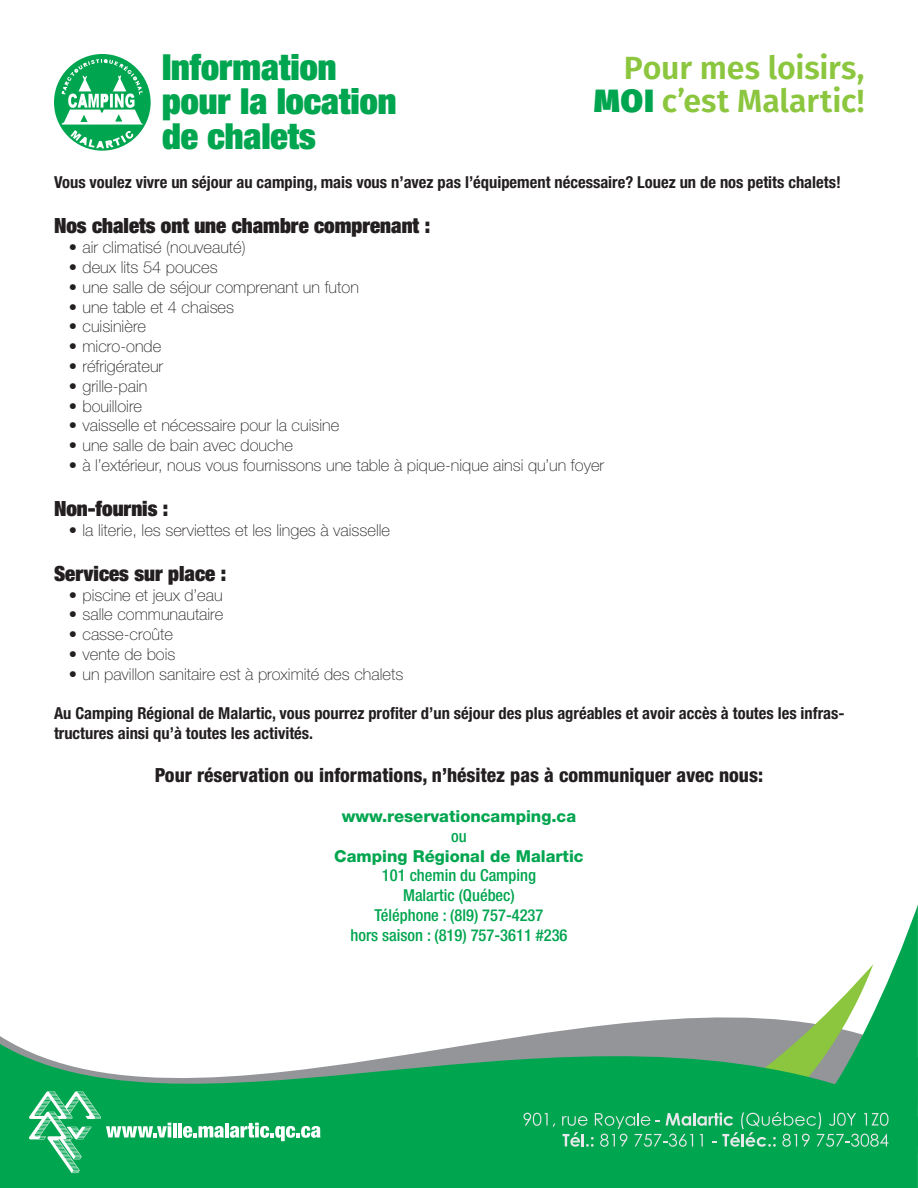
<style>
.page{position:relative;width:918px;height:1188px;background:#fff}
.page>*{position:absolute;margin:0;border:0;box-sizing:border-box;transform-origin:0 0}
.t1{font:900 condensed 36px/34.5px "Helvetica Neue LT Pro";color:#00a54f}
.t2{font:600 32.1px/33.2px "Fira Sans";letter-spacing:-.005em;color:#8bc63e;text-align:right}
.t3{font:900 condensed 21px "Helvetica Neue LT Pro";color:#231f20}
.t4{font:800 condensed 19.5px "Helvetica Neue LT Pro";color:#231f20}
.t5{font:100 16.5px "Helvetica Neue LT Pro";color:#231f20}
.t6{font:700 condensed 16.5px/19.8px "Helvetica Neue LT Pro";color:#231f20}
.t7{font:500 condensed 16.5px "Helvetica Neue LT Pro";color:#00a54f}
.t8{font:800 16.5px "Helvetica Neue LT Pro";color:#00a54f}
.s1{font-weight:900;color:#00a54f}
</style>
<div class="page">
<svg style="left:0;top:1030px;width:918px;height:158px;fill:#00a54f"></svg>
<svg style="left:523px;top:1113px;width:32px;height:14px"></svg>
<svg style="left:562px;top:904px;width:356px;height:243px"></svg>
<hr style="left:173px;top:1123px;width:4px;height:14px;background:#fff">
<hr style="left:178px;top:1123px;width:4px;height:14px;background:#fff">
<svg style="left:183px;top:1126px;width:41px;height:12px"></svg>
<hr style="left:225px;top:1123px;width:4px;height:14px;background:#fff">
<svg style="left:230px;top:1123px;width:91px;height:18px"></svg>
<svg style="left:29px;top:1091px;width:142px;height:82px;background:#2ab36c"></svg>
<svg style="left:54px;top:54px;width:97px;height:97px"></svg>
<p class="t2" style="left:594px;top:54px;width:272px">Pour mes loisirs,<br><span class="s1">MOI</span> c’est Malartic!</p>
<p class="t1" style="left:162px;top:49px;width:236px">Information pour la location</p>
<p class="t1" style="left:162px;top:118px;width:155px">de chalets</p>
<p class="t6" style="left:54px;top:172px;width:788px">Vous voulez vivre un séjour au camping, mais vous n’avez pas l’équipement nécessaire? Louez un de nos petits chalets!</p>
<p class="t3" style="left:54px;top:212px;width:378px">Nos chalets ont une chambre comprenant :</p>
<p class="t5" style="left:69px;top:238px;width:178px">• air climatisé (nouveauté)</p>
<p class="t5" style="left:69px;top:258px;width:150px">• deux lits 54 pouces</p>
<p class="t5" style="left:69px;top:277px;width:291px">• une salle de séjour comprenant un futon</p>
<p class="t5" style="left:69px;top:297px;width:167px">• une table et 4 chaises</p>
<p class="t5" style="left:69px;top:317px;width:79px">• cuisinière</p>
<p class="t5" style="left:69px;top:337px;width:94px">• micro-onde</p>
<p class="t5" style="left:69px;top:357px;width:96px">• réfrigérateur</p>
<p class="t5" style="left:69px;top:376px;width:80px">• grille-pain</p>
<p class="t5" style="left:69px;top:396px;width:75px">• bouilloire</p>
<p class="t5" style="left:69px;top:416px;width:272px">• vaisselle et nécessaire pour la cuisine</p>
<p class="t5" style="left:69px;top:436px;width:225px">• une salle de bain avec douche</p>
<p class="t5" style="left:69px;top:456px;width:537px">• à l’extérieur, nous vous fournissons une table à pique-nique ainsi qu’un foyer</p>
<p class="t3" style="left:54px;top:495px;width:116px">Non-fournis :</p>
<p class="t5" style="left:69px;top:520px;width:323px">• la literie, les serviettes et les linges à vaisselle</p>
<p class="t3" style="left:54px;top:560px;width:174px">Services sur place :</p>
<p class="t5" style="left:69px;top:585px;width:155px">• piscine et jeux d’eau</p>
<p class="t5" style="left:69px;top:605px;width:156px">• salle communautaire</p>
<p class="t5" style="left:69px;top:625px;width:105px">• casse-croûte</p>
<p class="t5" style="left:69px;top:645px;width:108px">• vente de bois</p>
<p class="t5" style="left:69px;top:664px;width:336px">• un pavillon sanitaire est à proximité des chalets</p>
<p class="t6" style="left:54px;top:703px;width:792px">Au Camping Régional de Malartic, vous pourrez profiter d’un séjour des plus agréables et avoir accès à toutes les infras&shy;tructures ainsi qu’à toutes les activités.</p>
<p class="t4" style="left:155px;top:763px;width:610px">Pour réservation ou informations, n’hésitez pas à communiquer avec nous:</p>
<p class="t8" style="left:342px;top:806px;width:236px">www.reservationcamping.ca</p>
<p class="t7" style="left:451px;top:826px;width:17px">ou</p>
<p class="t8" style="left:334px;top:846px;width:251px">Camping Régional de Malartic</p>
<p class="t7" style="left:382px;top:866px;width:156px">101 chemin du Camping</p>
<p class="t7" style="left:403px;top:885px;width:113px">Malartic (Québec)</p>
<p class="t7" style="left:375px;top:905px;width:170px">Téléphone : (8l9) 757-4237</p>
<p class="t7" style="left:350px;top:925px;width:219px">hors saison : (819) 757-3611 #236</p>
</div>
